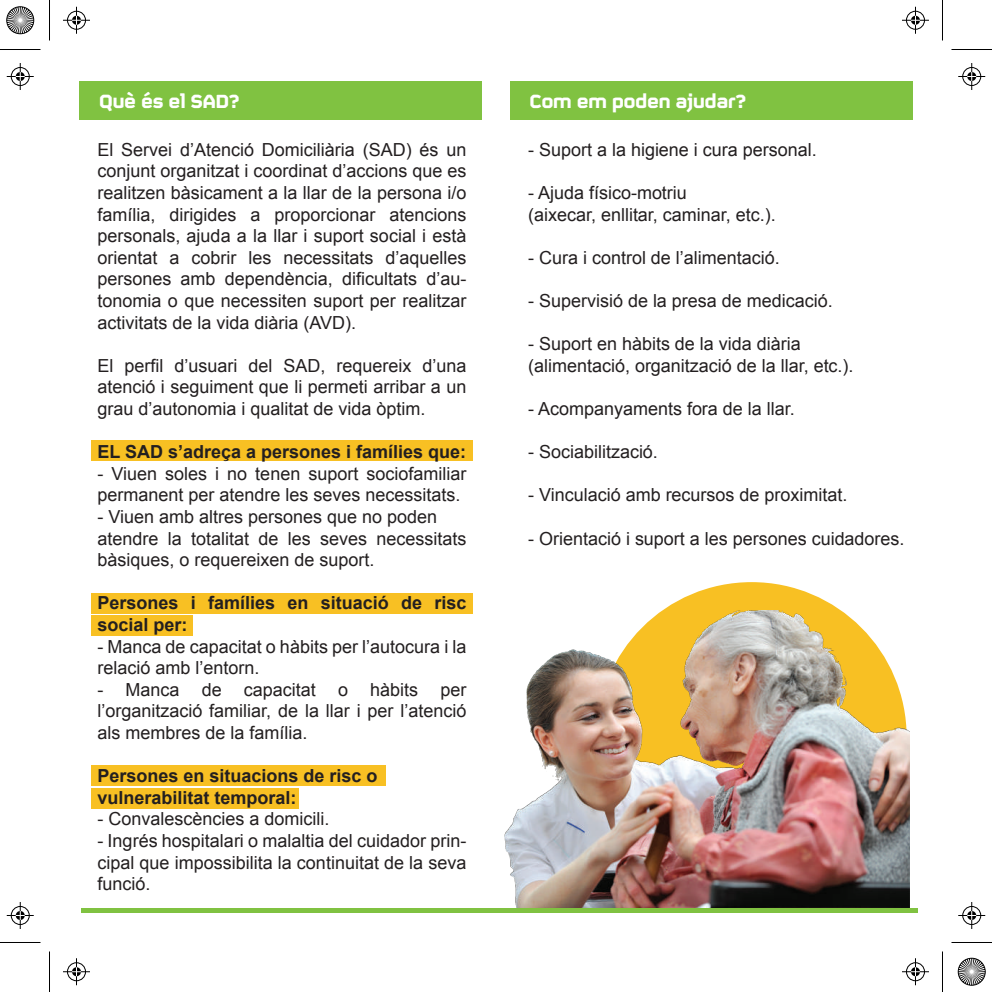
<style>
.page{position:relative;width:992px;height:992px;background:#fff}
.page>*{position:absolute;margin:0;border:0;box-sizing:border-box;transform-origin:0 0}
.t1{font:700 21.3px "FS Sinclair";letter-spacing:-.03em;color:#fff}
.t2{font:18px/21.6px "Arial";color:#231f20}
.t3{font:700 18px/21.6px "Arial";color:#231f20}
</style>
<div class="page">
<div style="left:597px;top:582px;width:310px;height:310px;background:#f8c023;border-radius:50%"></div>
<img style="left:504px;top:610px;width:406px;height:298px">
<div style="left:91px;top:441px;width:382px;height:20px;background:#f8c023"></div>
<div style="left:91px;top:594px;width:382px;height:20px;background:#f8c023"></div>
<div style="left:91px;top:765px;width:295px;height:20px;background:#f8c023"></div>
<div style="left:91px;top:788px;width:208px;height:21px;background:#f8c023"></div>
<div style="left:91px;top:616px;width:102px;height:20px;background:#f8c023"></div>
<div style="left:80px;top:81px;width:402px;height:39px;background:#80c241"></div>
<div style="left:510px;top:81px;width:402px;height:39px;background:#80c241"></div>
<div style="left:81px;top:908px;width:837px;height:5px;background:#80c241"></div>
<hr style="left:0;top:49px;width:40px;height:1px;background:#000">
<hr style="left:951px;top:49px;width:41px;height:1px;background:#000">
<hr style="left:0;top:942px;width:40px;height:1px;background:#000">
<hr style="left:951px;top:942px;width:41px;height:1px;background:#000">
<hr style="left:49px;top:0;width:1px;height:40px;background:#000">
<hr style="left:49px;top:951px;width:1px;height:41px;background:#000">
<hr style="left:942px;top:0;width:1px;height:40px;background:#000">
<hr style="left:942px;top:951px;width:1px;height:41px;background:#000">
<svg style="left:63px;top:7px;width:27px;height:27px"></svg>
<svg style="left:902px;top:7px;width:27px;height:27px"></svg>
<svg style="left:63px;top:958px;width:27px;height:27px"></svg>
<svg style="left:902px;top:958px;width:27px;height:27px"></svg>
<svg style="left:7px;top:63px;width:27px;height:27px"></svg>
<svg style="left:7px;top:902px;width:27px;height:27px"></svg>
<svg style="left:958px;top:63px;width:27px;height:27px"></svg>
<svg style="left:958px;top:902px;width:27px;height:27px"></svg>
<svg style="left:6px;top:6px;width:29px;height:29px"></svg>
<svg style="left:957px;top:957px;width:29px;height:29px"></svg>
<p class="t1" style="left:99px;top:83px;width:142px">Què és el SAD?</p>
<p class="t2" style="left:97px;top:139px;width:371px;text-align:justify">El Servei d’Atenció Domiciliària (SAD) és un conjunt organitzat i coordinat d’accions que es realitzen bàsicament a la llar de la persona i/o família, dirigides a proporcionar atencions personals, ajuda a la llar i suport social i està orientat a cobrir les necessitats d’aquelles persones amb dependència, dificultats d’au&shy;tonomia o que necessiten suport per realitzar activitats de la vida diària (AVD).</p>
<p class="t2" style="left:97px;top:355px;width:371px;text-align:justify">El perfil d’usuari del SAD, requereix d’una atenció i seguiment que li permeti arribar a un grau d’autonomia i qualitat de vida òptim.</p>
<p class="t3" style="left:97px;top:442px;width:370px">EL SAD s’adreça a persones i famílies que:</p>
<p class="t2" style="left:97px;top:463px;width:371px">- Viuen soles i no tenen suport sociofamiliar permanent per atendre les seves necessitats.</p>
<p class="t2" style="left:97px;top:506px;width:371px">- Viuen amb altres persones que no poden atendre la totalitat de les seves necessitats bàsiques, o requereixen de suport.</p>
<p class="t3" style="left:97px;top:593px;width:371px">Persones i famílies en situació de risc social per:</p>
<p class="t2" style="left:97px;top:636px;width:371px">- Manca de capacitat o hàbits per l’autocura i la relació amb l’entorn.</p>
<p class="t2" style="left:97px;top:679px;width:371px;text-align:justify">- Manca de capacitat o hàbits per l’organització familiar, de la llar i per l’atenció als membres de la família.</p>
<p class="t3" style="left:97px;top:766px;width:282px">Persones en situacions de risc o vulnerabilitat temporal:</p>
<p class="t2" style="left:97px;top:808px;width:234px">- Convalescències a domicili.</p>
<p class="t2" style="left:97px;top:830px;width:371px;text-align:justify">- Ingrés hospitalari o malaltia del cuidador prin&shy;cipal que impossibilita la continuitat de la seva funció.</p>
<p class="t1" style="left:529px;top:82px;width:218px">Com em poden ajudar?</p>
<p class="t2" style="left:528px;top:139px;width:290px">- Suport a la higiene i cura personal.</p>
<p class="t2" style="left:528px;top:182px;width:249px">- Ajuda físico-motriu<br>(aixecar, enllitar, caminar, etc.).</p>
<p class="t2" style="left:528px;top:247px;width:253px">- Cura i control de l’alimentació.</p>
<p class="t2" style="left:528px;top:290px;width:306px">- Supervisió de la presa de medicació.</p>
<p class="t2" style="left:528px;top:333px;width:327px">- Suport en hàbits de la vida diària (alimentació, organització de la llar, etc.).</p>
<p class="t2" style="left:528px;top:398px;width:268px">- Acompanyaments fora de la llar.</p>
<p class="t2" style="left:528px;top:441px;width:131px">- Sociabilització.</p>
<p class="t2" style="left:528px;top:484px;width:321px">- Vinculació amb recursos de proximitat.</p>
<p class="t2" style="left:528px;top:528px;width:378px">- Orientació i suport a les persones cuidadores.</p>
</div>
